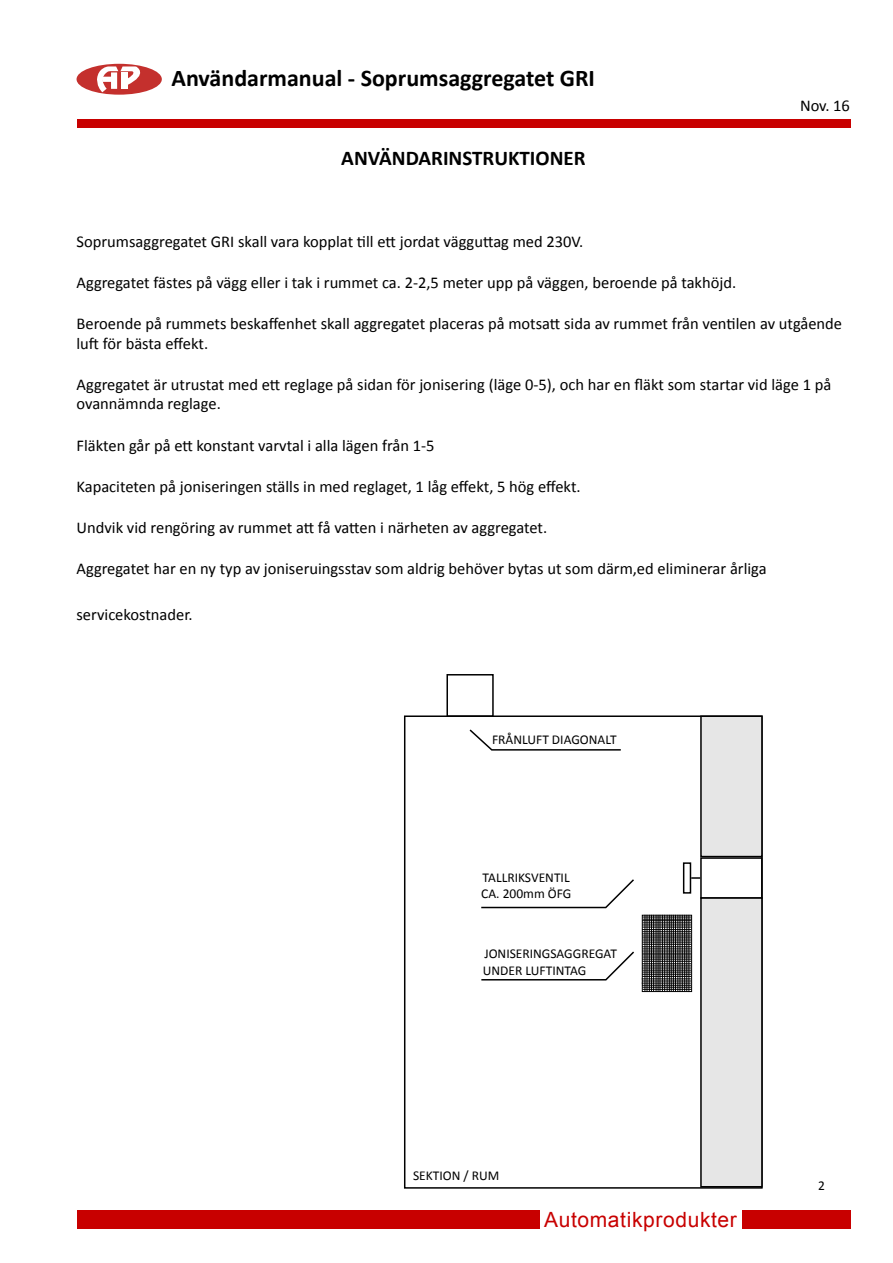
<style>
.page{position:relative;width:893px;height:1263px;background:#fff}
.page>*{position:absolute;margin:0;border:0;box-sizing:border-box;transform-origin:0 0}
.t1{font:700 24px "Calibri";color:#000}
.t2{font:700 21px "Calibri";color:#000}
.t3{font:21px "Arial";letter-spacing:.03em;color:#c80000}
.t4{font:16.5px/19.8px "Calibri";color:#000}
.t5{font:13.5px/16.2px "Calibri";color:#000}
</style>
<div class="page">
<div style="left:77px;top:119px;width:773px;height:8px;background:#c80000"></div>
<div style="left:77px;top:64px;width:85px;height:31px;background:#c4302d;border-radius:50%"></div>
<svg style="left:96px;top:66px;width:53px;height:26px"></svg>
<div style="left:77px;top:1210px;width:773px;height:19px;background:#c80000"></div>
<div style="left:540px;top:1208px;width:202px;height:22px;background:#fff"></div>
<div style="left:700px;top:715px;width:63px;height:142px;background:#e6e6e6;border:2px solid #000"></div>
<div style="left:700px;top:857px;width:63px;height:42px;border:2px solid #000"></div>
<div style="left:446px;top:674px;width:48px;height:43px;border:2px solid #000"></div>
<svg style="left:469px;top:729px;width:152px;height:22px"></svg>
<div style="left:683px;top:862px;width:8px;height:32px;border:2px solid #000"></div>
<svg style="left:691px;top:877px;width:9px;height:2px"></svg>
<svg style="left:481px;top:951px;width:153px;height:30px"></svg>
<svg style="left:481px;top:879px;width:153px;height:30px"></svg>
<div style="left:642px;top:915px;width:50px;height:77px;border:1px solid #000"></div>
<hr style="left:642px;top:922px;width:49px;height:1px;background:#000">
<hr style="left:642px;top:920px;width:49px;height:1px;background:#000">
<hr style="left:642px;top:925px;width:49px;height:1px;background:#000">
<hr style="left:642px;top:927px;width:49px;height:1px;background:#000">
<hr style="left:642px;top:931px;width:49px;height:1px;background:#000">
<hr style="left:642px;top:929px;width:49px;height:1px;background:#000">
<hr style="left:642px;top:933px;width:49px;height:1px;background:#000">
<hr style="left:642px;top:936px;width:49px;height:1px;background:#000">
<hr style="left:642px;top:940px;width:49px;height:1px;background:#000">
<hr style="left:642px;top:938px;width:49px;height:1px;background:#000">
<hr style="left:642px;top:942px;width:49px;height:1px;background:#000">
<hr style="left:642px;top:944px;width:49px;height:1px;background:#000">
<hr style="left:642px;top:949px;width:49px;height:1px;background:#000">
<hr style="left:642px;top:946px;width:49px;height:1px;background:#000">
<hr style="left:642px;top:951px;width:49px;height:1px;background:#000">
<hr style="left:642px;top:953px;width:49px;height:1px;background:#000">
<hr style="left:642px;top:957px;width:49px;height:1px;background:#000">
<hr style="left:642px;top:955px;width:49px;height:1px;background:#000">
<hr style="left:642px;top:959px;width:49px;height:1px;background:#000">
<hr style="left:642px;top:961px;width:49px;height:1px;background:#000">
<hr style="left:642px;top:966px;width:49px;height:1px;background:#000">
<hr style="left:642px;top:963px;width:49px;height:1px;background:#000">
<hr style="left:642px;top:968px;width:49px;height:1px;background:#000">
<hr style="left:642px;top:970px;width:49px;height:1px;background:#000">
<hr style="left:642px;top:972px;width:49px;height:1px;background:#000">
<hr style="left:642px;top:974px;width:49px;height:1px;background:#000">
<hr style="left:642px;top:976px;width:49px;height:1px;background:#000">
<hr style="left:642px;top:981px;width:49px;height:1px;background:#000">
<hr style="left:642px;top:978px;width:49px;height:1px;background:#000">
<hr style="left:642px;top:983px;width:49px;height:1px;background:#000">
<hr style="left:642px;top:985px;width:49px;height:1px;background:#000">
<hr style="left:642px;top:987px;width:49px;height:1px;background:#000">
<hr style="left:643px;top:989px;width:49px;height:1px;background:#000">
<hr style="left:642px;top:917px;width:49px;height:1px;background:#000">
<hr style="left:643px;top:919px;width:49px;height:1px;background:#000">
<hr style="left:645px;top:915px;width:1px;height:77px;background:#000">
<hr style="left:647px;top:915px;width:1px;height:76px;background:#000">
<hr style="left:649px;top:915px;width:1px;height:77px;background:#000">
<hr style="left:651px;top:915px;width:1px;height:77px;background:#000">
<hr style="left:653px;top:915px;width:1px;height:76px;background:#000">
<hr style="left:656px;top:915px;width:1px;height:76px;background:#000">
<hr style="left:658px;top:915px;width:1px;height:77px;background:#000">
<hr style="left:660px;top:915px;width:1px;height:77px;background:#000">
<hr style="left:662px;top:915px;width:1px;height:76px;background:#000">
<hr style="left:664px;top:915px;width:1px;height:76px;background:#000">
<hr style="left:667px;top:915px;width:1px;height:77px;background:#000">
<hr style="left:669px;top:915px;width:1px;height:77px;background:#000">
<hr style="left:671px;top:915px;width:1px;height:77px;background:#000">
<hr style="left:673px;top:915px;width:1px;height:76px;background:#000">
<hr style="left:675px;top:915px;width:1px;height:77px;background:#000">
<hr style="left:678px;top:915px;width:1px;height:76px;background:#000">
<hr style="left:680px;top:915px;width:1px;height:77px;background:#000">
<hr style="left:682px;top:915px;width:1px;height:77px;background:#000">
<hr style="left:684px;top:915px;width:1px;height:76px;background:#000">
<hr style="left:686px;top:915px;width:1px;height:76px;background:#000">
<hr style="left:689px;top:915px;width:1px;height:77px;background:#000">
<div style="left:700px;top:897px;width:63px;height:290px;background:#e6e6e6;border:2px solid #000"></div>
<h1 class="t1" style="left:171px;top:63px;width:425px">Användarmanual - Soprumsaggregatet GRI</h1>
<p class="t2" style="left:341px;top:144px;width:246px">ANVÄNDARINSTRUKTIONER</p>
<p class="t4" style="left:800px;top:95px;width:51px">Nov. 16</p>
<p class="t4" style="left:77px;top:231px;width:508px">Soprumsaggregatet GRI skall vara kopplat till ett jordat vägguttag med 230V.</p>
<p class="t4" style="left:77px;top:272px;width:661px">Aggregatet fästes på vägg eller i tak i rummet ca. 2-2,5 meter upp på väggen, beroende på takhöjd.</p>
<p class="t4" style="left:77px;top:313px;width:767px">Beroende på rummets beskaffenhet skall aggregatet placeras på motsatt sida av rummet från ventilen av utgående luft för bästa effekt.</p>
<p class="t4" style="left:77px;top:374px;width:756px">Aggregatet är utrustat med ett reglage på sidan för jonisering (läge 0-5), och har en fläkt som startar vid läge 1 på ovannämnda reglage.</p>
<p class="t4" style="left:77px;top:435px;width:360px">Fläkten går på ett konstant varvtal i alla lägen från 1-5</p>
<p class="t4" style="left:77px;top:476px;width:506px">Kapaciteten på joniseringen ställs in med reglaget, 1 låg effekt, 5 hög effekt.</p>
<p class="t4" style="left:77px;top:517px;width:472px">Undvik vid rengöring av rummet att få vatten i närheten av aggregatet.</p>
<p class="t4" style="left:77px;top:558px;width:692px">Aggregatet har en ny typ av joniseruingsstav som aldrig behöver bytas ut som därm,ed eliminerar årliga</p>
<p class="t4" style="left:77px;top:605px;width:118px">servicekostnader.</p>
<p class="t5" style="left:492px;top:731px;width:126px">FRÅNLUFT DIAGONALT</p>
<p class="t5" style="left:481px;top:869px;width:92px">TALLRIKSVENTIL<br>CA. 200mm ÖFG</p>
<p class="t5" style="left:483px;top:946px;width:136px">JONISERINGSAGGREGAT<br>UNDER LUFTINTAG</p>
<p class="t5" style="left:413px;top:1167px;width:88px">SEKTION / RUM</p>
<p class="t3" style="left:544px;top:1206px;width:194px">Automatikprodukter</p>
<p class="t5" style="left:818px;top:1178px;width:8px">2</p>
</div>
